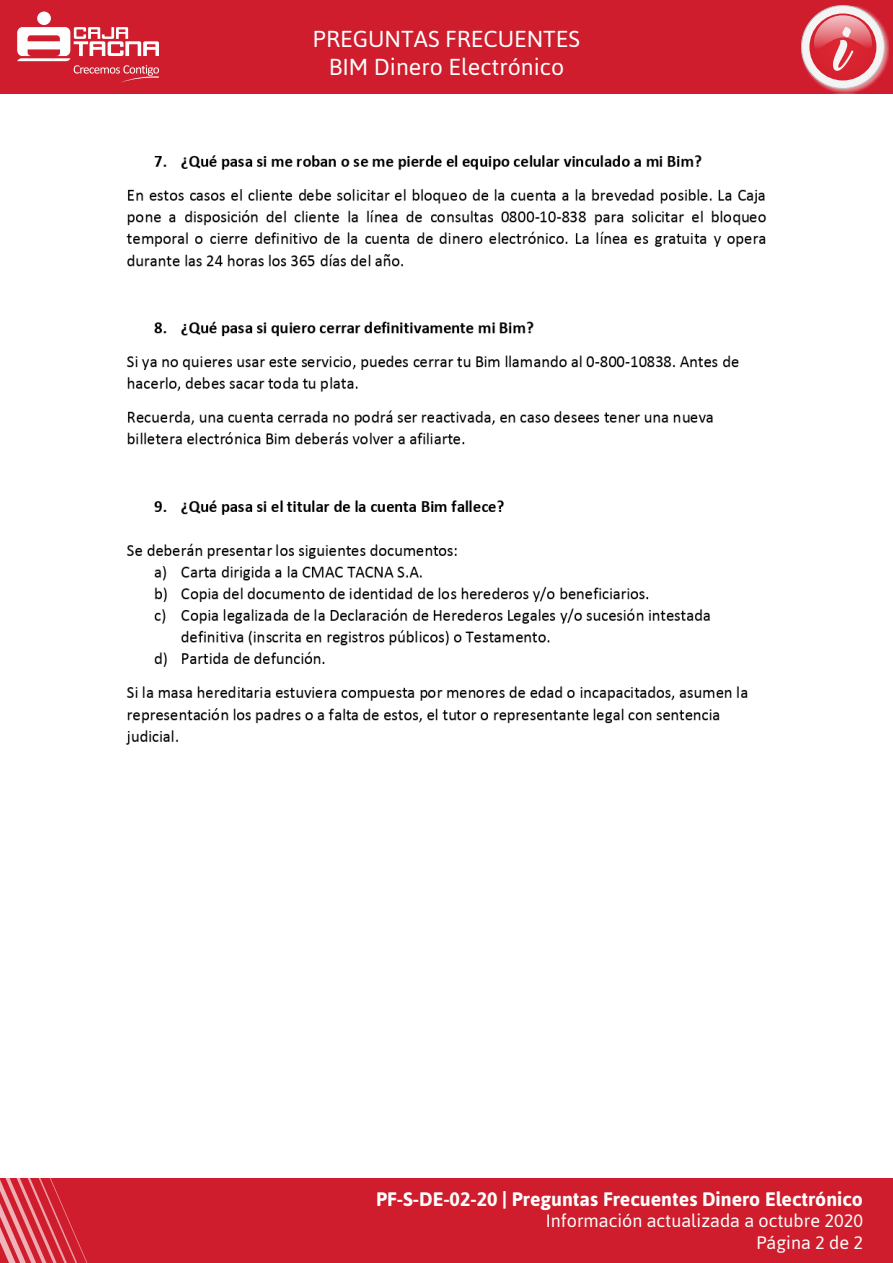
<style>
.page{position:relative;width:893px;height:1263px;background:#fff}
.page>*{position:absolute;margin:0;border:0;box-sizing:border-box;transform-origin:0 0}
.t1{font:23.1px/27.8px "Asap";color:#fefefe;text-align:center}
.t2{font:700 19.5px "Asap";color:#fefefe}
.t3{font:18px/22.2px "Asap";color:#fefefe;text-align:right}
</style>
<div class="page">
<img style="left:126px;top:155px;width:640px;height:590px">
<div style="left:0;top:1178px;width:893px;height:85px;background:#cf1d2d"></div>
<svg style="left:0;top:1178px;width:88px;height:85px"></svg>
<div style="left:0;top:0;width:893px;height:94px;background:#cf1d2d"></div>
<svg style="left:17px;top:12px;width:142px;height:70px"></svg>
<svg style="left:801px;top:6px;width:88px;height:88px"></svg>
<svg style="left:801px;top:6px;width:83px;height:82px;background:#efeaeb"></svg>
<svg style="left:809px;top:13px;width:67px;height:67px"></svg>
<svg style="left:814px;top:15px;width:58px;height:56px"></svg>
<p class="t1" style="left:313px;top:24px;width:269px">PREGUNTAS FRECUENTES<br>BIM Dinero Electrónico</p>
<p class="t2" style="left:376px;top:1186px;width:488px">PF-S-DE-02-20 | Preguntas Frecuentes Dinero Electrónico</p>
<p class="t3" style="left:546px;top:1209px;width:319px">Información actualizada a octubre 2020<br>Página 2 de 2</p>
</div>
